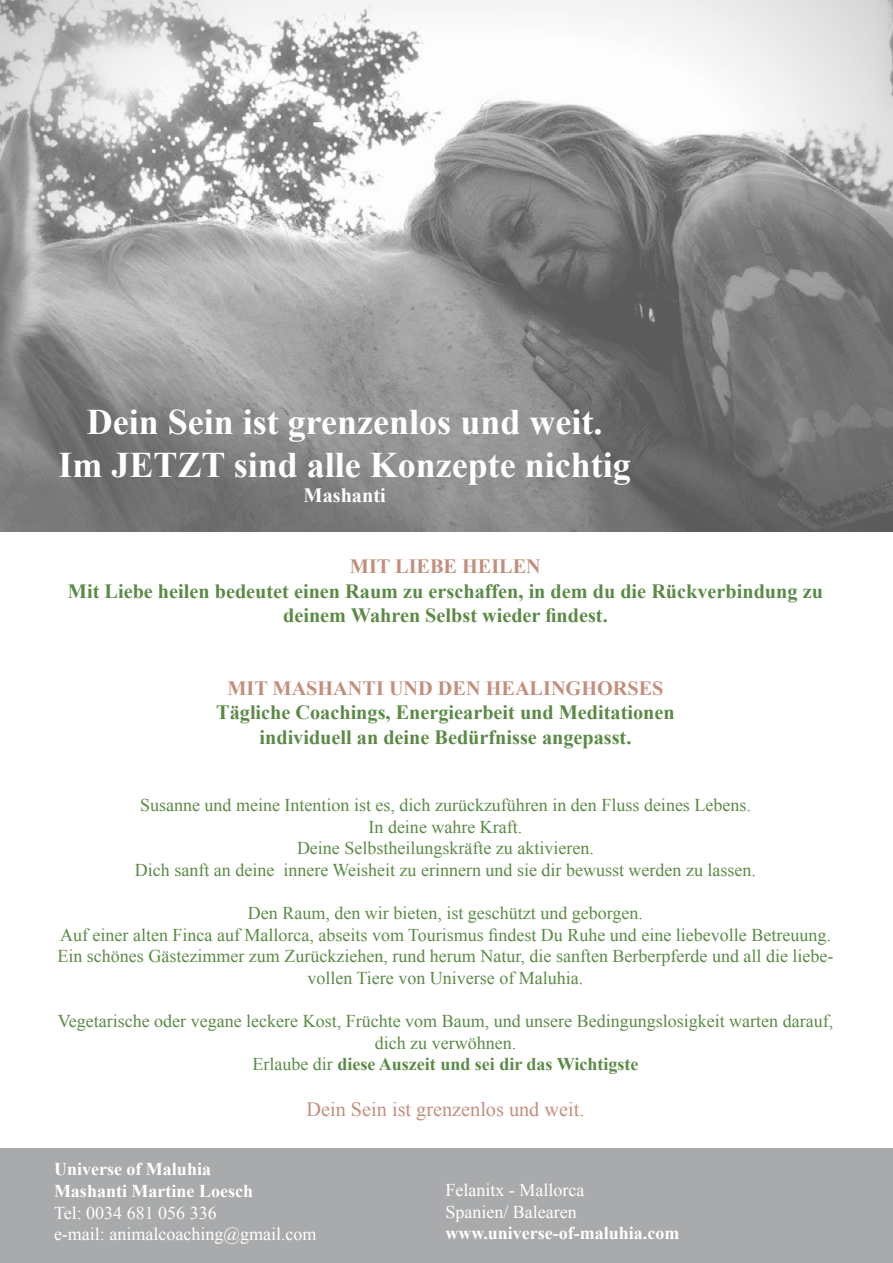
<style>
.page{position:relative;width:893px;height:1263px;background:#fff}
.page>*{position:absolute;margin:0;border:0;box-sizing:border-box;transform-origin:0 0}
.t1{font:700 36px/43.2px "Times New Roman";color:#fff;text-align:center}
.t2{font:700 20.25px/24.3px "Times New Roman";color:#5a8a45;text-align:center}
.t3{font:700 20.25px "Times New Roman";color:#c38f7c}
.t4{font:20.25px "Times New Roman";color:#c38f7c}
.t5{font:700 20.25px "Times New Roman";color:#fff}
.t6{font:18px/21.6px "Times New Roman";color:#5a8a45;text-align:center}
.t7{font:18px/21.6px "Times New Roman";color:#fff}
.t8{font:700 18px/21.6px "Times New Roman";color:#fff}
.s1{font-weight:700}
</style>
<div class="page">
<div style="left:0;top:1148px;width:893px;height:115px;background:#a9aaac"></div>
<img style="left:0;top:0;width:893px;height:532px">
<h1 class="t1" style="left:58px;top:399px;width:574px">Dein Sein ist grenzenlos und weit.<br>Im JETZT sind alle Konzepte nichtig</h1>
<p class="t5" style="left:304px;top:481px;width:84px">Mashanti</p>
<p class="t3" style="left:350px;top:553px;width:192px">MIT LIEBE HEILEN</p>
<p class="t2" style="left:68px;top:578px;width:756px">Mit Liebe heilen bedeutet einen Raum zu erschaffen, in dem du die Rückverbindung zu deinem Wahren Selbst wieder findest.</p>
<p class="t3" style="left:227px;top:674px;width:438px">MIT MASHANTI UND DEN HEALINGHORSES</p>
<p class="t2" style="left:216px;top:700px;width:460px">Tägliche Coachings, Energiearbeit und Meditationen individuell an deine Bedürfnisse angepasst.</p>
<p class="t6" style="left:135px;top:794px;width:623px">Susanne und meine Intention ist es, dich zurückzuführen in den Fluss deines Lebens.<br>In deine wahre Kraft.<br>Deine Selbstheilungskräfte zu aktivieren.<br>Dich sanft an deine innere Weisheit zu erinnern und sie dir bewusst werden zu lassen.</p>
<p class="t6" style="left:57px;top:902px;width:777px">Den Raum, den wir bieten, ist geschützt und geborgen.<br>Auf einer alten Finca auf Mallorca, abseits vom Tourismus findest Du Ruhe und eine liebevolle Betreuung.<br>Ein schönes Gästezimmer zum Zurückziehen, rund herum Natur, die sanften Berberpferde und all die liebe&shy;vollen Tiere von Universe of Maluhia.</p>
<p class="t6" style="left:58px;top:1010px;width:777px">Vegetarische oder vegane leckere Kost, Früchte vom Baum, und unsere Bedingungslosigkeit warten darauf, dich zu verwöhnen.<br>Erlaube dir <span class="s1">diese Auszeit und sei dir das Wichtigste</span></p>
<p class="t4" style="left:307px;top:1096px;width:279px">Dein Sein ist grenzenlos und weit.</p>
<p class="t8" style="left:54px;top:1158px;width:200px">Universe of Maluhia<br>Mashanti Martine Loesch</p>
<p class="t7" style="left:54px;top:1201px;width:264px">Tel: 0034 681 056 336<br>e-mail: animalcoaching@gmail.com</p>
<p class="t7" style="left:445px;top:1179px;width:140px">Felanitx - Mallorca<br>Spanien/ Balearen</p>
<p class="t8" style="left:445px;top:1222px;width:235px">www.universe-of-maluhia.com</p>
</div>
